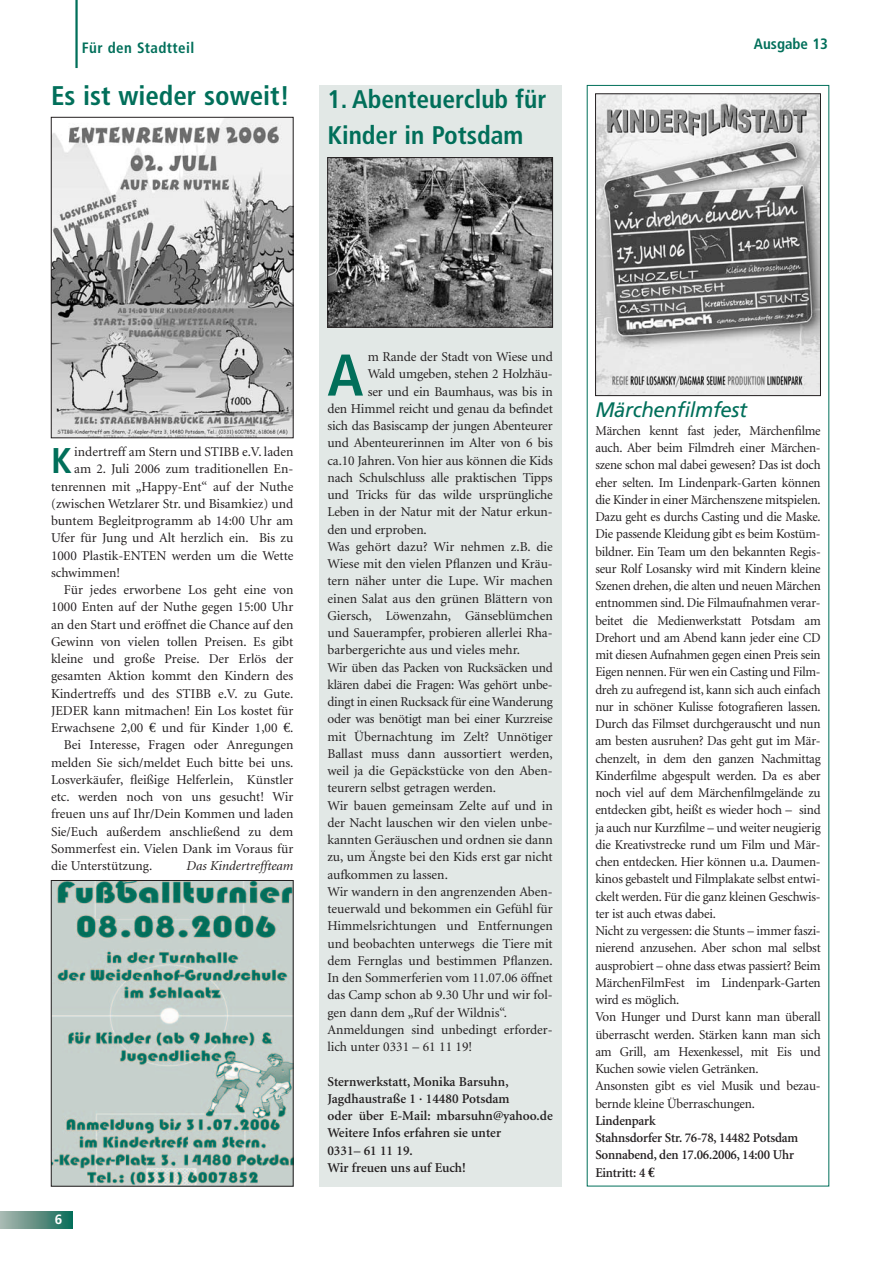
<style>
.page{position:relative;width:893px;height:1263px;background:#fff}
.page>*{position:absolute;margin:0;border:0;box-sizing:border-box;transform-origin:0 0}
.t1{font:700 condensed 58.8px "Frutiger";color:#016f5a}
.t2{font:700 condensed 35.7px "Frutiger";color:#016f5a}
.t3{font:700 condensed 27px "Frutiger";color:#016f5a}
.t4{font:700 condensed 25.5px/36px "Frutiger";color:#016f5a}
.t5{font:italic 21px "Frutiger";letter-spacing:-.015em;color:#016f5a}
.t6{font:700 condensed 15px "Frutiger";letter-spacing:.025em;color:#016f5a}
.t7{font:700 condensed 15px "Frutiger";color:#016f5a}
.t8{font:13.5px "Minion";letter-spacing:-.01em;color:#231f20}
.t9{font:13.5px/17.2px "Minion";letter-spacing:-.01em;color:#231f20;scale:.96 1}
.t10{font:600 13.5px/17.2px "Minion";color:#231f20}
.t11{font:italic 13.5px "Minion";color:#231f20}
.t12{font:700 13.5px "Frutiger";color:#fff}
.s1{font-family:"Euro Serif"}
.s2{font-family:"Euro Serif";font-weight:700}
</style>
<div class="page">
<svg style="left:0;top:1212px;width:73px;height:17px"></svg>
<img style="left:53px;top:119px;width:238px;height:317px">
<div style="left:51px;top:117px;width:242px;height:321px;border:1px solid #231f20"></div>
<img style="left:53px;top:882px;width:238px;height:302px">
<div style="left:51px;top:880px;width:242px;height:306px;border:1px solid #231f20"></div>
<hr style="left:75px;top:0;width:3px;height:68px;background:#016f5a">
<div style="left:319px;top:85px;width:242px;height:1101px;background:#e2e8e6"></div>
<img style="left:329px;top:159px;width:222px;height:166px">
<div style="left:327px;top:157px;width:226px;height:170px;border:1px solid #231f20"></div>
<img style="left:597px;top:96px;width:222px;height:298px">
<div style="left:595px;top:94px;width:226px;height:302px;border:1px solid #231f20"></div>
<p class="t6" style="left:82px;top:42px;width:114px">Für den Stadtteil</p>
<h3 class="t3" style="left:51px;top:85px;width:240px">Es ist wieder soweit!</h3>
<h3 class="t4" style="left:327px;top:84px;width:220px">1. Abenteuerclub für<br>Kinder in Potsdam</h3>
<p class="t7" style="left:754px;top:37px;width:76px">Ausgabe 13</p>
<h2 class="t2" style="left:51px;top:447px;width:22px">K</h2>
<p class="t8" style="left:74px;top:446px;width:221px">indertreff am Stern und STIBB e.V. laden</p>
<p class="t8" style="left:74px;top:464px;width:221px">am 2. Juli 2006 zum traditionellen En-</p>
<p class="t8" style="left:51px;top:481px;width:244px">tenrennen mit „Happy-Ent“ auf der Nuthe</p>
<p class="t8" style="left:51px;top:498px;width:244px">(zwischen Wetzlarer Str. und Bisamkiez) und</p>
<p class="t8" style="left:51px;top:515px;width:244px">buntem Begleitprogramm ab 14:00 Uhr am</p>
<p class="t8" style="left:51px;top:533px;width:244px">Ufer für Jung und Alt herzlich ein. Bis zu</p>
<p class="t8" style="left:51px;top:550px;width:244px">1000 Plastik-ENTEN werden um die Wette</p>
<p class="t8" style="left:51px;top:567px;width:70px">schwimmen!</p>
<p class="t8" style="left:64px;top:584px;width:231px">Für jedes erworbene Los geht eine von</p>
<p class="t8" style="left:51px;top:602px;width:244px">1000 Enten auf der Nuthe gegen 15:00 Uhr</p>
<p class="t8" style="left:51px;top:619px;width:244px">an den Start und eröffnet die Chance auf den</p>
<p class="t8" style="left:51px;top:636px;width:244px">Gewinn von vielen tollen Preisen. Es gibt</p>
<p class="t8" style="left:51px;top:653px;width:244px">kleine und große Preise. Der Erlös der</p>
<p class="t8" style="left:51px;top:671px;width:244px">gesamten Aktion kommt den Kindern des</p>
<p class="t8" style="left:51px;top:688px;width:244px">Kindertreffs und des STIBB e.V. zu Gute.</p>
<p class="t8" style="left:51px;top:705px;width:244px">JEDER kann mitmachen! Ein Los kostet für</p>
<p class="t8" style="left:51px;top:722px;width:244px">Erwachsene 2,00 <span class="s1">€</span> und für Kinder 1,00 <span class="s1">€</span>.</p>
<p class="t8" style="left:64px;top:740px;width:231px">Bei Interesse, Fragen oder Anregungen</p>
<p class="t8" style="left:51px;top:757px;width:244px">melden Sie sich/meldet Euch bitte bei uns.</p>
<p class="t8" style="left:51px;top:774px;width:244px">Losverkäufer, fleißige Helferlein, Künstler</p>
<p class="t8" style="left:51px;top:791px;width:244px">etc. werden noch von uns gesucht! Wir</p>
<p class="t8" style="left:51px;top:809px;width:244px">freuen uns auf Ihr/Dein Kommen und laden</p>
<p class="t8" style="left:51px;top:826px;width:244px">Sie/Euch außerdem anschließend zu dem</p>
<p class="t8" style="left:51px;top:843px;width:244px">Sommerfest ein. Vielen Dank im Voraus für</p>
<p class="t8" style="left:51px;top:861px;width:103px">die Unterstützung.</p>
<p class="t11" style="left:186px;top:861px;width:109px">Das Kindertreffteam</p>
<p class="t12" style="left:55px;top:1214px;width:9px">6</p>
<h1 class="t1" style="left:327px;top:351px;width:37px">A</h1>
<p class="t8" style="left:368px;top:351px;width:187px">m Rande der Stadt von Wiese und</p>
<p class="t8" style="left:368px;top:369px;width:187px">Wald umgeben, stehen 2 Holzhäu-</p>
<p class="t8" style="left:368px;top:386px;width:187px">ser und ein Baumhaus, was bis in</p>
<p class="t8" style="left:327px;top:403px;width:227px">den Himmel reicht und genau da befindet</p>
<p class="t8" style="left:327px;top:420px;width:227px">sich das Basiscamp der jungen Abenteurer</p>
<p class="t8" style="left:327px;top:438px;width:227px">und Abenteurerinnen im Alter von 6 bis</p>
<p class="t8" style="left:327px;top:455px;width:227px">ca.10 Jahren. Von hier aus können die Kids</p>
<p class="t8" style="left:327px;top:472px;width:227px">nach Schulschluss alle praktischen Tipps</p>
<p class="t8" style="left:327px;top:489px;width:227px">und Tricks für das wilde ursprüngliche</p>
<p class="t8" style="left:327px;top:507px;width:227px">Leben in der Natur mit der Natur erkun-</p>
<p class="t8" style="left:327px;top:524px;width:101px">den und erproben.</p>
<p class="t8" style="left:327px;top:541px;width:227px">Was gehört dazu? Wir nehmen z.B. die</p>
<p class="t8" style="left:327px;top:558px;width:227px">Wiese mit den vielen Pflanzen und Kräu-</p>
<p class="t8" style="left:327px;top:576px;width:227px">tern näher unter die Lupe. Wir machen</p>
<p class="t8" style="left:327px;top:593px;width:227px">einen Salat aus den grünen Blättern von</p>
<p class="t8" style="left:327px;top:610px;width:227px">Giersch, Löwenzahn, Gänseblümchen</p>
<p class="t8" style="left:327px;top:627px;width:227px">und Sauerampfer, probieren allerlei Rha-</p>
<p class="t8" style="left:327px;top:645px;width:194px">barbergerichte aus und vieles mehr.</p>
<p class="t8" style="left:327px;top:662px;width:227px">Wir üben das Packen von Rucksäcken und</p>
<p class="t8" style="left:327px;top:679px;width:227px">klären dabei die Fragen: Was gehört unbe-</p>
<p class="t8" style="left:327px;top:696px;width:227px">dingt in einen Rucksack für eine Wanderung</p>
<p class="t8" style="left:327px;top:714px;width:227px">oder was benötigt man bei einer Kurzreise</p>
<p class="t8" style="left:327px;top:731px;width:227px">mit Übernachtung im Zelt? Unnötiger</p>
<p class="t8" style="left:327px;top:748px;width:227px">Ballast muss dann aussortiert werden,</p>
<p class="t8" style="left:327px;top:765px;width:227px">weil ja die Gepäckstücke von den Aben-</p>
<p class="t8" style="left:327px;top:783px;width:170px">teurern selbst getragen werden.</p>
<p class="t8" style="left:327px;top:800px;width:227px">Wir bauen gemeinsam Zelte auf und in</p>
<p class="t8" style="left:327px;top:817px;width:227px">der Nacht lauschen wir den vielen unbe-</p>
<p class="t8" style="left:327px;top:834px;width:227px">kannten Geräuschen und ordnen sie dann</p>
<p class="t8" style="left:327px;top:852px;width:227px">zu, um Ängste bei den Kids erst gar nicht</p>
<p class="t8" style="left:327px;top:869px;width:122px">aufkommen zu lassen.</p>
<p class="t8" style="left:327px;top:886px;width:227px">Wir wandern in den angrenzenden Aben-</p>
<p class="t8" style="left:327px;top:903px;width:227px">teuerwald und bekommen ein Gefühl für</p>
<p class="t8" style="left:327px;top:921px;width:227px">Himmelsrichtungen und Entfernungen</p>
<p class="t8" style="left:327px;top:938px;width:227px">und beobachten unterwegs die Tiere mit</p>
<p class="t8" style="left:327px;top:955px;width:227px">dem Fernglas und bestimmen Pflanzen.</p>
<p class="t8" style="left:327px;top:972px;width:227px">In den Sommerferien vom 11.07.06 öffnet</p>
<p class="t8" style="left:327px;top:990px;width:227px">das Camp schon ab 9.30 Uhr und wir fol-</p>
<p class="t8" style="left:327px;top:1007px;width:181px">gen dann dem „Ruf der Wildnis“.</p>
<p class="t8" style="left:327px;top:1024px;width:227px">Anmeldungen sind unbedingt erforder-</p>
<p class="t8" style="left:327px;top:1041px;width:146px">lich unter 0331 – 61 11 19!</p>
<p class="t10" style="left:327px;top:1074px;width:227px">Sternwerkstatt, Monika Barsuhn,<br>Jagdhaustraße 1 · 14480 Potsdam<br>oder über E-Mail: mbarsuhn@yahoo.de<br>Weitere Infos erfahren sie unter<br>0331– 61 11 19.<br>Wir freuen uns auf Euch!</p>
<h3 class="t5" style="left:595px;top:402px;width:153px">Märchenfilmfest</h3>
<p class="t9" style="left:595px;top:423px;width:236px">Märchen kennt fast jeder, Märchenfilme auch. Aber beim Filmdreh einer Märchen&shy;szene schon mal dabei gewesen? Das ist doch eher selten. Im Lindenpark-Garten können die Kinder in einer Märchenszene mitspielen.<br>Dazu geht es durchs Casting und die Maske.<br>Die passende Kleidung gibt es beim Kostüm&shy;bildner. Ein Team um den bekannten Regis&shy;seur Rolf Losansky wird mit Kindern kleine Szenen drehen, die alten und neuen Märchen entnommen sind. Die Filmaufnahmen verar&shy;beitet die Medienwerkstatt Potsdam am Drehort und am Abend kann jeder eine CD mit diesen Aufnahmen gegen einen Preis sein Eigen nennen. Für wen ein Casting und Film&shy;dreh zu aufregend ist, kann sich auch einfach nur in schöner Kulisse fotografieren lassen.<br>Durch das Filmset durchgerauscht und nun am besten ausruhen? Das geht gut im Mär&shy;chenzelt, in dem den ganzen Nachmittag Kinderfilme abgespult werden. Da es aber noch viel auf dem Märchenfilmgelände zu entdecken gibt, heißt es wieder hoch – sind ja auch nur Kurzfilme – und weiter neugierig die Kreativstrecke rund um Film und Mär&shy;chen entdecken. Hier können u.a. Daumen&shy;kinos gebastelt und Filmplakate selbst entwi&shy;ckelt werden. Für die ganz kleinen Geschwis&shy;ter ist auch etwas dabei.<br>Nicht zu vergessen: die Stunts – immer faszi&shy;nierend anzusehen. Aber schon mal selbst ausprobiert – ohne dass etwas passiert? Beim MärchenFilmFest im Lindenpark-Garten wird es möglich.<br>Von Hunger und Durst kann man überall überrascht werden. Stärken kann man sich am Grill, am Hexenkessel, mit Eis und Kuchen sowie vielen Getränken.<br>Ansonsten gibt es viel Musik und bezau&shy;bernde kleine Überraschungen.</p>
<p class="t10" style="left:595px;top:1113px;width:204px">Lindenpark<br>Stahnsdorfer Str. 76-78, 14482 Potsdam<br>Sonnabend, den 17.06.2006, 14:00 Uhr<br>Eintritt: 4 <span class="s2">€</span></p>
</div>
